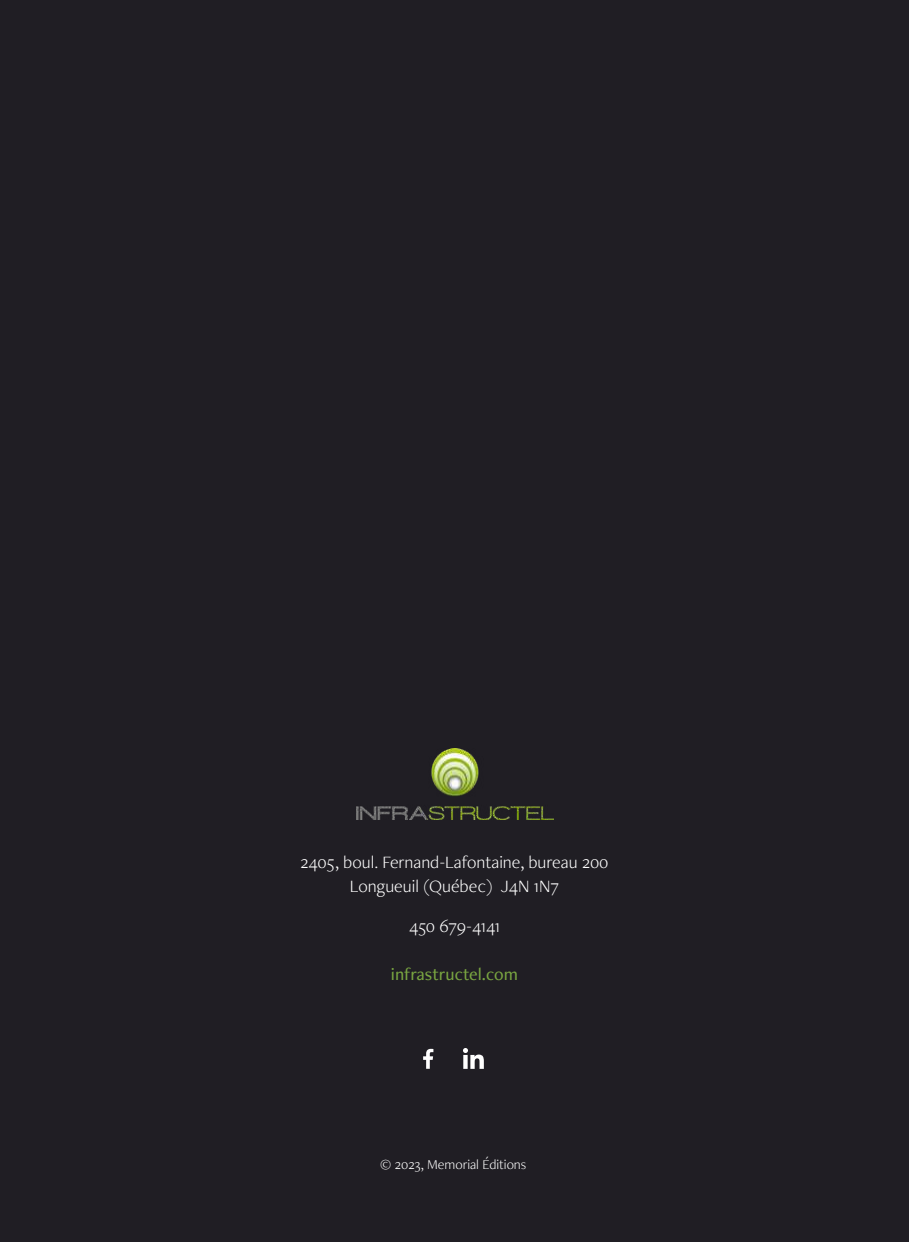
<style>
.page{position:relative;width:909px;height:1242px;background:#201e24}
.page>*{position:absolute;margin:0;border:0;box-sizing:border-box;transform-origin:0 0}
.t1{font:300 18px/24px "Freight Neo Pro";color:#fff;text-align:center}
.t2{font:500 18px "Freight Neo Pro";color:#79a541}
.t3{font:300 14px "Freight Neo Pro";color:#fff}
</style>
<div class="page">
<img style="left:357px;top:749px;width:197px;height:70px">
<svg style="left:423px;top:1049px;width:10px;height:20px"></svg>
<svg style="left:463px;top:1048px;width:21px;height:21px"></svg>
<p class="t1" style="left:300px;top:850px;width:310px">2405, boul. Fernand-Lafontaine, bureau 200<br>Longueuil (Québec) J4N 1N7</p>
<p class="t1" style="left:409px;top:914px;width:92px">450 679-4141</p>
<p class="t2" style="left:391px;top:962px;width:129px">infrastructel.com</p>
<p class="t3" style="left:380px;top:1155px;width:148px">© 2023, Memorial Éditions</p>
</div>
